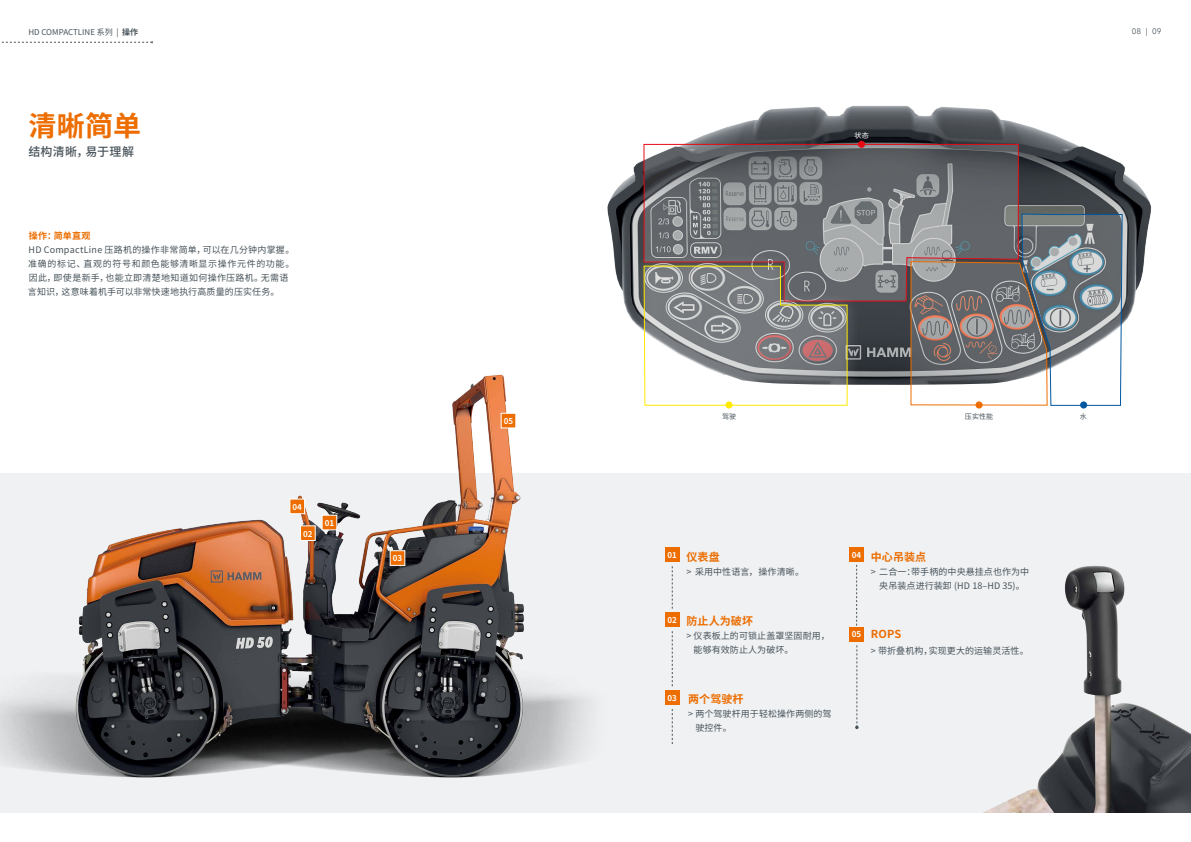
<style>
.page{position:relative;width:1191px;height:842px;background:#fff}
.page>*{position:absolute;margin:0;border:0;box-sizing:border-box;transform-origin:0 0}
.t1{font:700 28px "Source Han Sans CN";color:#ed6d00}
.t2{font:500 12px "Source Han Sans CN";letter-spacing:.02em;color:#47535a}
.t3{font:700 11px "Source Han Sans CN";letter-spacing:.01em;color:#ed6d00}
.t4{font:9px/14px "Source Han Sans CN";letter-spacing:.03em;color:#47535a}
.t5{font:9px/14px "Source Han Sans CN";letter-spacing:.01em;color:#47535a}
.t6{font:700 9px "Source Han Sans CN";letter-spacing:.03em;color:#ed6d00}
.t7{font:700 8px "Source Han Sans CN";color:#fff}
.t8{font:8px "Source Han Sans CN";color:#47535a}
.t9{font:8px "Avenir Next LT Pro";color:#47535a}
.t10{font:7px "Source Han Sans CN";letter-spacing:.025em;color:#47535a}
.t11{font:7px "Source Han Sans CN";color:#fff}
.s1{font-weight:700}
</style>
<div class="page">
<img style="left:0;top:374px;width:597px;height:439px">
<svg style="left:390px;top:550px;width:15px;height:16px"></svg>
<svg style="left:289px;top:498px;width:48px;height:43px"></svg>
<svg style="left:500px;top:413px;width:16px;height:15px"></svg>
<svg style="left:1px;top:41px;width:152px;height:2px"></svg>
<img style="left:607px;top:106px;width:545px;height:279px">
<div style="left:597px;top:473px;width:594px;height:340px;background:#eff1f3"></div>
<svg style="left:643px;top:144px;width:376px;height:158px;background:#747578"></svg>
<svg style="left:672px;top:566px;width:1px;height:43px"></svg>
<svg style="left:672px;top:631px;width:1px;height:55px"></svg>
<div style="left:665px;top:548px;width:14px;height:14px;background:#ed6d00"></div>
<div style="left:631px;top:253px;width:229px;height:165px;background:#fff;opacity:.71"></div>
<svg style="left:643px;top:265px;width:205px;height:141px"></svg>
<div style="left:725px;top:401px;width:7px;height:7px;background:#ffea00;border-radius:50%"></div>
<div style="left:858px;top:141px;width:7px;height:7px;background:#e50b17;border-radius:50%"></div>
<svg style="left:910px;top:213px;width:212px;height:193px"></svg>
<div style="left:1080px;top:401px;width:7px;height:7px;background:#0058a1;border-radius:50%"></div>
<div style="left:975px;top:401px;width:7px;height:7px;background:#ed6d00;border-radius:50%"></div>
<img style="left:984px;top:566px;width:207px;height:247px">
<svg style="left:672px;top:709px;width:1px;height:35px"></svg>
<div style="left:665px;top:690px;width:14px;height:15px;background:#ed6d00"></div>
<div style="left:849px;top:627px;width:14px;height:14px;background:#ed6d00"></div>
<svg style="left:855px;top:645px;width:3px;height:84px"></svg>
<svg style="left:856px;top:565px;width:1px;height:61px"></svg>
<div style="left:849px;top:548px;width:14px;height:14px;background:#ed6d00"></div>
<div style="left:665px;top:613px;width:14px;height:14px;background:#ed6d00"></div>
<p class="t8" style="left:28px;top:27px;width:111px">HD COMPACTLINE 系列 | <span class="s1">操作</span></p>
<p class="t9" style="left:1131px;top:27px;width:31px">08 | 09</p>
<h1 class="t1" style="left:28px;top:110px;width:114px">清晰简单</h1>
<h2 class="t2" style="left:28px;top:145px;width:107px">结构清晰，易于理解</h2>
<p class="t6" style="left:29px;top:230px;width:63px">操作：简单直观</p>
<p class="t4" style="left:28px;top:243px;width:268px">HD CompactLine 压路机的操作非常简单，可以在几分钟内掌握。准确的标记、直观的符号和颜色能够清晰显示操作元件的功能。因此，即使是新手，也能立即清楚地知道如何操作压路机。无需语言知识，这意味着机手可以非常快速地执行高质量的压实任务。</p>
<p class="t7" style="left:292px;top:502px;width:11px">04</p>
<p class="t7" style="left:303px;top:529px;width:11px">02</p>
<p class="t7" style="left:325px;top:518px;width:11px">01</p>
<p class="t7" style="left:393px;top:554px;width:11px">03</p>
<p class="t7" style="left:504px;top:416px;width:11px">05</p>
<p class="t11" style="left:854px;top:131px;width:16px">状态</p>
<p class="t10" style="left:722px;top:412px;width:16px">驾驶</p>
<p class="t10" style="left:964px;top:412px;width:30px">压实性能</p>
<p class="t10" style="left:1080px;top:412px;width:8px">水</p>
<p class="t7" style="left:667px;top:551px;width:11px">01</p>
<p class="t3" style="left:686px;top:551px;width:35px">仪表盘</p>
<p class="t5" style="left:686px;top:565px;width:119px">&gt; 采用中性语言，操作清晰。</p>
<p class="t7" style="left:852px;top:551px;width:11px">04</p>
<p class="t3" style="left:870px;top:551px;width:57px">中心吊装点</p>
<p class="t5" style="left:870px;top:565px;width:160px;text-align:center">&gt; 二合一：带手柄的中央悬挂点也作为中央吊装点进行装卸 (HD 18–HD 35)。</p>
<p class="t7" style="left:667px;top:616px;width:11px">02</p>
<p class="t3" style="left:686px;top:615px;width:68px">防止人为破坏</p>
<p class="t5" style="left:693px;top:629px;width:138px;text-indent:-7px">&gt; 仪表板上的可锁止盖罩坚固耐用，能够有效防止人为破坏。</p>
<p class="t7" style="left:852px;top:630px;width:11px">05</p>
<p class="t3" style="left:870px;top:628px;width:32px">ROPS</p>
<p class="t5" style="left:870px;top:644px;width:159px">&gt; 带折叠机构，实现更大的运输灵活性。</p>
<p class="t7" style="left:667px;top:693px;width:11px">03</p>
<p class="t3" style="left:688px;top:692px;width:57px">两个驾驶杆</p>
<p class="t5" style="left:695px;top:706px;width:138px;text-indent:-7px">&gt; 两个驾驶杆用于轻松操作两侧的驾驶控件。</p>
</div>
